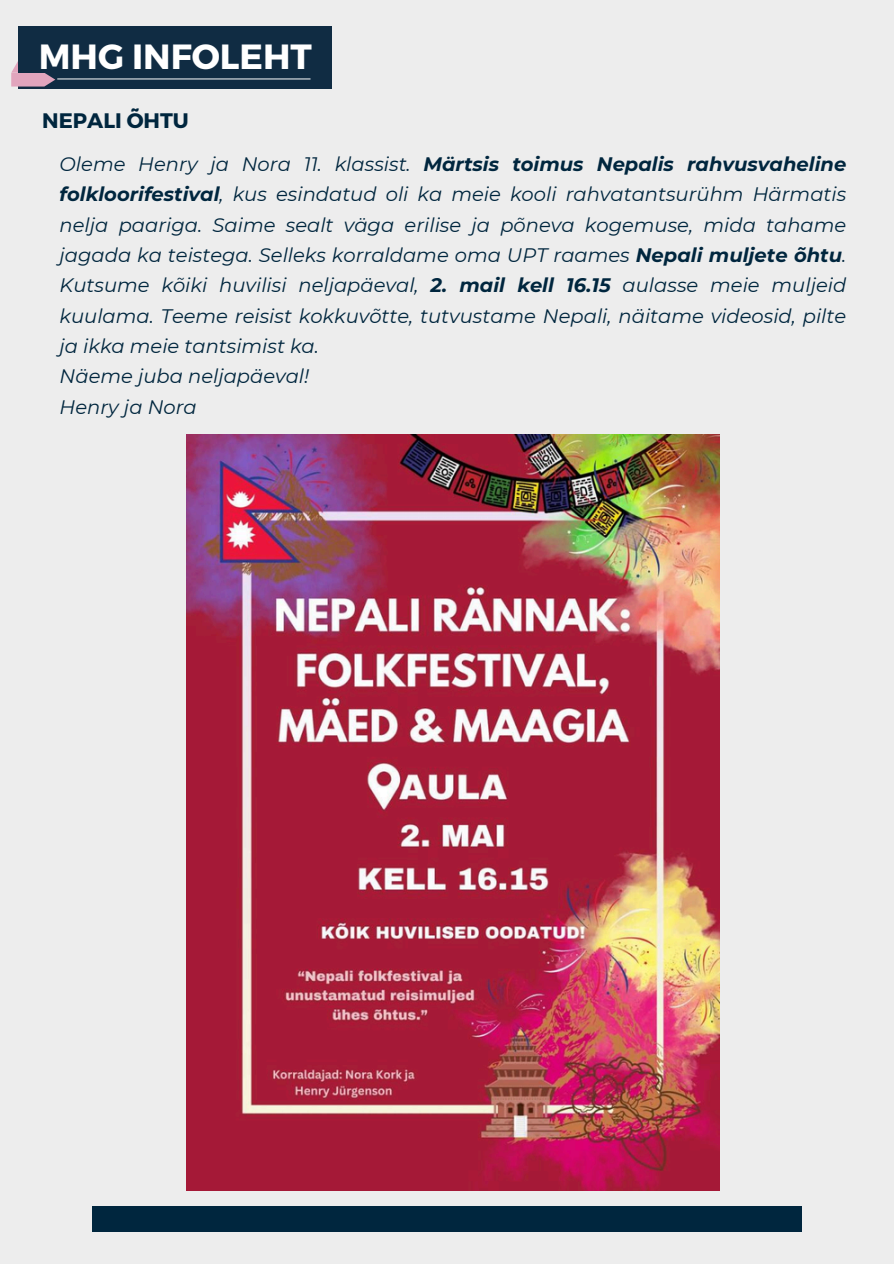
<style>
.page{position:relative;width:894px;height:1264px;background:#fff}
.page>*{position:absolute;margin:0;border:0;box-sizing:border-box;transform-origin:0 0}
.t1{font:700 34.95px "Montserrat";color:#fff}
.t2{font:700 21px "Montserrat";color:#00263e}
.t3{font:italic 19.5px/30.3px "Montserrat";color:#00263e;text-align:justify}
.s1{font-weight:700}
</style>
<div class="page">
<div style="left:0;top:0;width:893px;height:1263px;background:#ededed"></div>
<div style="left:18px;top:27px;width:314px;height:62px;background:#102c43"></div>
<svg style="left:11px;top:61px;width:44px;height:26px"></svg>
<hr style="left:57px;top:78px;width:253px;height:1px;background:#fff">
<div style="left:92px;top:1205px;width:709px;height:26px;background:#00263e"></div>
<img style="left:186px;top:435px;width:533px;height:755px">
<h1 class="t1" style="left:39px;top:34px;width:274px">MHG INFOLEHT</h1>
<p class="t2" style="left:42px;top:107px;width:148px">NEPALI ÕHTU</p>
<p class="t3" style="left:60px;top:149px;width:788px">Oleme Henry ja Nora 11. klassist. <span class="s1">Märtsis toimus Nepalis rahvusvaheline folkloorifestival</span>, kus esindatud oli ka meie kooli rahvatantsurühm Härmatis nelja paariga. Saime sealt väga erilise ja põneva kogemuse, mida tahame jagada ka teistega. Selleks korraldame oma UPT raames <span class="s1">Nepali muljete õhtu</span>.<br>Kutsume kõiki huvilisi neljapäeval, <span class="s1">2. mail kell 16.15</span> aulasse meie muljeid kuulama. Teeme reisist kokkuvõtte, tutvustame Nepali, näitame videosid, pilte ja ikka meie tantsimist ka.</p>
<p class="t3" style="left:60px;top:361px;width:251px">Näeme juba neljapäeval!</p>
<p class="t3" style="left:60px;top:392px;width:139px">Henry ja Nora</p>
</div>
